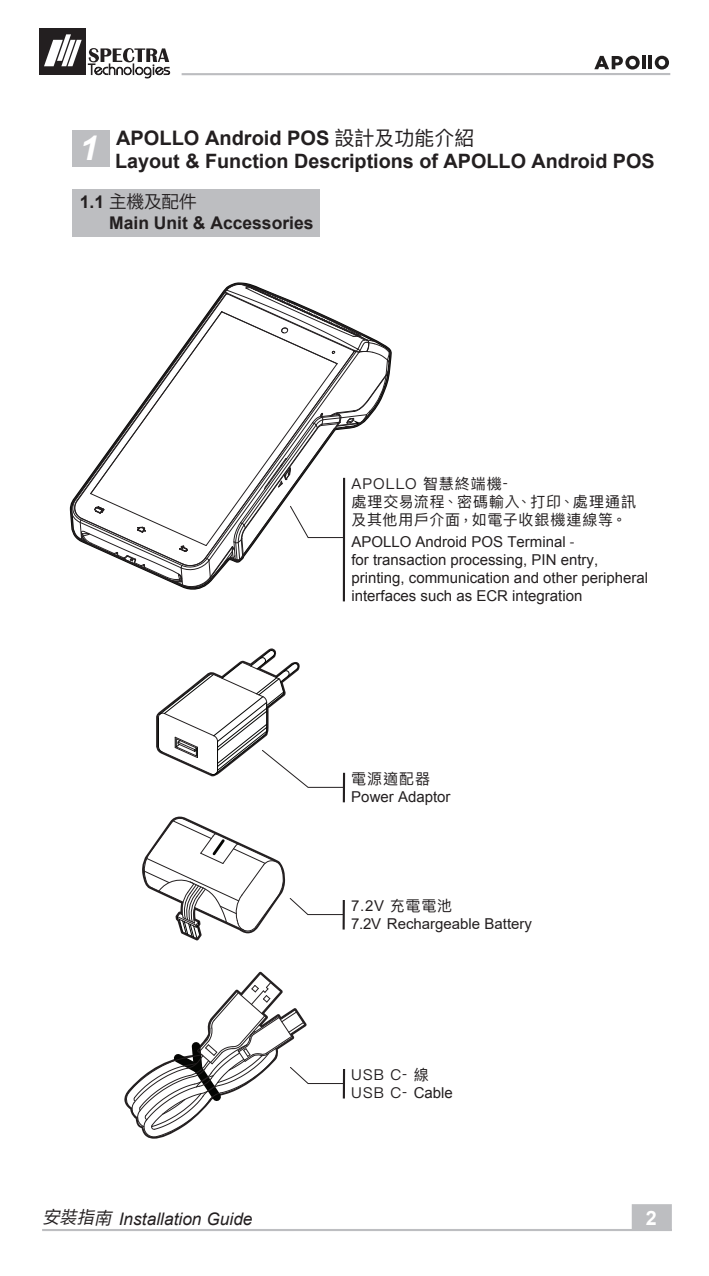
<style>
.page{position:relative;width:709px;height:1276px;background:#fff}
.page>*{position:absolute;margin:0;border:0;box-sizing:border-box;transform-origin:0 0}
.t1{font:700 20px "Arial";color:#231f20}
.t2{font:700 19.75px "Arial";color:#231f20}
.t3{font:700 19.75px "Arial";color:#fff}
.t4{font:700 17.5px "Arial";color:#231f20}
.t5{font:17.5px "Koz Go Pr 6 N";color:#231f20}
.t6{font:italic 17.25px "Arial";color:#231f20}
.t7{font:15px/18px "Arial";color:#231f20}
.t8{font:15px/18px "Ping Fang TC";letter-spacing:.065em;color:#231f20}
.s1{font-style:italic;font-size:34px;color:#fff}
.s2{font-family:"Ping Fang TC";font-weight:400}
.s3{font-family:"Arial";font-weight:700}
.s4{font-family:"Myriad Pro"}
.s5{font-family:"Ping Fang TC"}
.s6{font-family:"Arial"}
</style>
<div class="page">
<svg style="left:39px;top:28px;width:1px;height:47px"></svg>
<div style="left:40px;top:28px;width:46px;height:47px;background:#231f20"></div>
<svg style="left:88px;top:48px;width:82px;height:31px"></svg>
<svg style="left:44px;top:34px;width:38px;height:32px"></svg>
<hr style="left:182px;top:73px;width:488px;height:2px;background:#bcbdc0">
<hr style="left:42px;top:1229px;width:630px;height:2px;background:#bdbec1">
<div style="left:631px;top:1204px;width:41px;height:26px;background:#bdbec1;border:2px solid #bdbec1"></div>
<div style="left:72px;top:189px;width:247px;height:47px;background:#bdbec1"></div>
<div style="left:72px;top:130px;width:37px;height:37px;background:#bdbec1"></div>
<hr style="left:343px;top:478px;width:2px;height:123px;background:#231f20">
<svg style="left:70px;top:283px;width:321px;height:307px"></svg>
<hr style="left:343px;top:773px;width:2px;height:29px;background:#231f20">
<hr style="left:342px;top:900px;width:3px;height:29px;background:#231f20">
<hr style="left:343px;top:1069px;width:2px;height:29px;background:#231f20">
<svg style="left:142px;top:816px;width:202px;height:124px"></svg>
<svg style="left:156px;top:648px;width:188px;height:140px"></svg>
<svg style="left:124px;top:972px;width:220px;height:166px"></svg>
<svg style="left:594px;top:56px;width:45px;height:13px"></svg>
<hr style="left:642px;top:55px;width:4px;height:14px;background:#211e1e">
<hr style="left:648px;top:55px;width:4px;height:14px;background:#211e1e">
<svg style="left:654px;top:56px;width:15px;height:13px"></svg>
<h1 class="t1" style="left:80px;top:125px;width:396px"><span class="s1">1</span> APOLLO Android POS <span class="s2">設計及功能介紹</span></h1>
<h2 class="t2" style="left:115px;top:148px;width:541px">Layout &amp; Function Descriptions of APOLLO Android POS</h2>
<p class="t5" style="left:80px;top:192px;width:118px"><span class="s3">1.1</span> 主機及配件</p>
<p class="t4" style="left:109px;top:212px;width:206px">Main Unit &amp; Accessories</p>
<p class="t8" style="left:351px;top:474px;width:286px">APOLLO 智慧終端機‐<br>處理交易流程、密碼輸入、打印、處理通訊及其他用戶介面，如電子收銀機連線等。</p>
<p class="t7" style="left:351px;top:533px;width:298px">APOLLO Android POS Terminal <span class="s4">‐<br></span>for transaction processing, PIN entry, printing, communication and other peripheral interfaces such as ECR integration</p>
<p class="t8" style="left:351px;top:769px;width:80px">電源適配器</p>
<p class="t7" style="left:351px;top:788px;width:101px">Power Adaptor</p>
<p class="t7" style="left:351px;top:896px;width:182px">7.2V <span class="s5">充電電池<br></span>7.2V Rechargeable Battery</p>
<p class="t8" style="left:351px;top:1066px;width:103px">USB C‐ 線<br>USB C‐ <span class="s6">Cable</span></p>
<p class="t6" style="left:42px;top:1208px;width:212px"><span class="s5">安裝指南</span> Installation Guide</p>
<h2 class="t3" style="left:646px;top:1204px;width:12px">2</h2>
</div>
